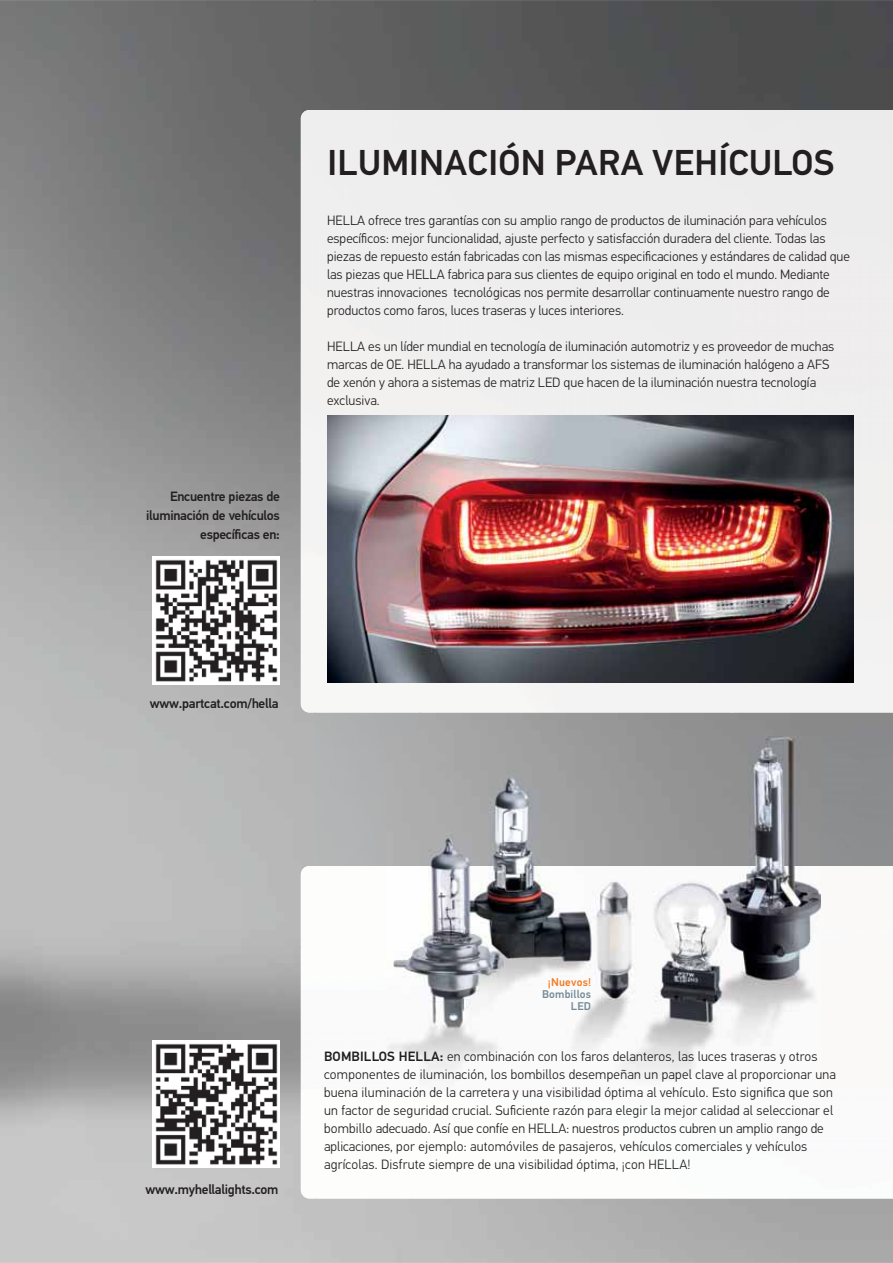
<style>
.page{position:relative;width:893px;height:1263px;background:#fff}
.page>*{position:absolute;margin:0;border:0;box-sizing:border-box;transform-origin:0 0}
.t1{font:500 36px "Hella DIN Universal";letter-spacing:.01em;color:#231f20}
.t2{font:300 13.5px/18px "Hella DIN Universal";color:#231f20}
.t3{font:500 13.5px/19.2px "Hella DIN Universal";letter-spacing:-.02em;color:#231f20;text-align:right}
.t4{font:500 11.25px/12px "Hella DIN Universal";letter-spacing:.015em;color:#758a98;text-align:right}
.t5{font:500 11.25px "Hella DIN Universal";letter-spacing:.015em;color:#f47920}
.s1{font-weight:500}
</style>
<div class="page">
<img style="left:0;top:0;width:315px;height:1263px">
<img style="left:315px;top:0;width:578px;height:110px">
<svg style="left:863px;top:1221px;width:5px;height:8px"></svg>
<div style="left:301px;top:110px;width:592px;height:603px;background:#efeeee"></div>
<img style="left:301px;top:866px;width:107px;height:333px">
<img style="left:328px;top:415px;width:525px;height:267px">
<img style="left:386px;top:737px;width:434px;height:356px">
<img style="left:153px;top:1040px;width:127px;height:127px">
<img style="left:153px;top:557px;width:127px;height:127px">
<p class="t3" style="left:146px;top:488px;width:135px">Encuentre piezas de iluminación de vehículos específicas en:</p>
<h1 class="t1" style="left:327px;top:150px;width:508px">ILUMINACIÓN PARA VEHÍCULOS</h1>
<p class="t2" style="left:327px;top:212px;width:524px">HELLA ofrece tres garantías con su amplio rango de productos de iluminación para vehículos específicos: mejor funcionalidad, ajuste perfecto y satisfacción duradera del cliente. Todas las piezas de repuesto están fabricadas con las mismas especificaciones y estándares de calidad que las piezas que HELLA fabrica para sus clientes de equipo original en todo el mundo. Mediante nuestras innovaciones tecnológicas nos permite desarrollar continuamente nuestro rango de productos como faros, luces traseras y luces interiores.</p>
<p class="t2" style="left:327px;top:338px;width:509px">HELLA es un líder mundial en tecnología de iluminación automotriz y es proveedor de muchas marcas de OE. HELLA ha ayudado a transformar los sistemas de iluminación halógeno a AFS de xenón y ahora a sistemas de matriz LED que hacen de la iluminación nuestra tecnología exclusiva.</p>
<p class="t3" style="left:150px;top:695px;width:130px">www.partcat.com/hella</p>
<p class="t3" style="left:145px;top:1180px;width:135px">www.myhellalights.com</p>
<p class="t5" style="left:548px;top:978px;width:45px">¡Nuevos!</p>
<p class="t4" style="left:542px;top:989px;width:51px">Bombillos<br>LED</p>
<p class="t2" style="left:324px;top:1049px;width:514px"><span class="s1">BOMBILLOS HELLA:</span> en combinación con los faros delanteros, las luces traseras y otros componentes de iluminación, los bombillos desempeñan un papel clave al proporcionar una buena iluminación de la carretera y una visibilidad óptima al vehículo. Esto significa que son un factor de seguridad crucial. Suficiente razón para elegir la mejor calidad al seleccionar el bombillo adecuado. Así que confíe en HELLA: nuestros productos cubren un amplio rango de aplicaciones, por ejemplo: automóviles de pasajeros, vehículos comerciales y vehículos agrícolas. Disfrute siempre de una visibilidad óptima, ¡con HELLA!</p>
</div>
